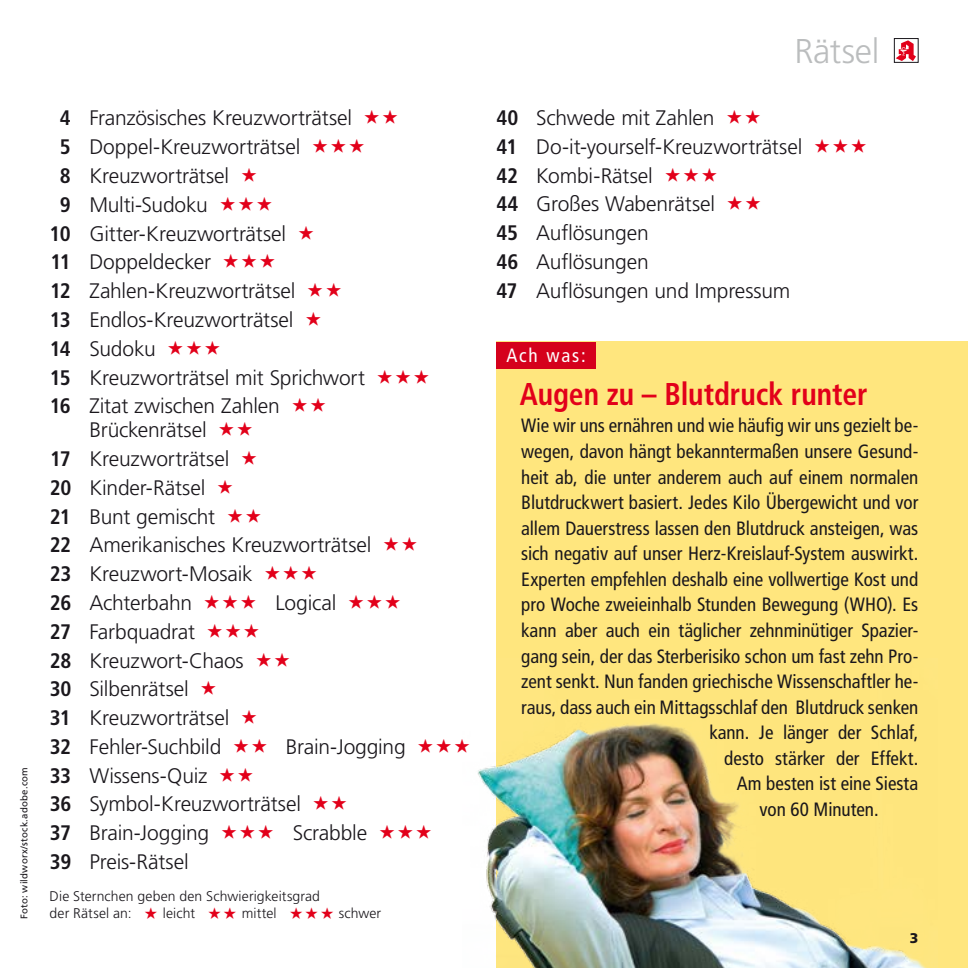
<style>
.page{position:relative;width:968px;height:968px;background:#fff}
.page>*{position:absolute;margin:0;border:0;box-sizing:border-box;transform-origin:0 0}
.t1{font:300 34.3px "Frutiger LT Std";letter-spacing:-.01em;color:#bbbdbe}
.t2{font:700 condensed 31.5px "Frutiger LT Std";color:#e2001a;scale:.94 1}
.t3{font:300 21px/28.7px "Frutiger LT Std";letter-spacing:-.01em;color:#1a171c}
.t4{font:condensed 19.25px "Frutiger LT Std";color:#1a171c}
.t5{font:condensed 19.25px "Frutiger LT Std";letter-spacing:.095em;color:#fff}
.t6{font:300 14px/16.8px "Frutiger LT Std";letter-spacing:.01em;color:#1a171c}
.t7{font:900 14px "Frutiger LT Std";color:#1a171c}
.t8{font:9.62px "Frutiger LT Std";letter-spacing:.025em;color:#1a171c}
.s1{font-weight:700;font-stretch:condensed}
</style>
<div class="page">
<div style="left:496px;top:341px;width:471px;height:626px;background:#ffe67e"></div>
<div style="left:496px;top:342px;width:100px;height:26px;background:#d5011c"></div>
<img style="left:477px;top:723px;width:448px;height:244px">
<svg style="left:896px;top:40px;width:20px;height:21px"></svg>
<div style="left:894px;top:38px;width:24px;height:25px;border:1px solid #1a171c"></div>
<p class="t8" style="left:19px;top:918px;width:153px;rotate:-90deg">Foto: wildworx/stock.adobe.com</p>
<p class="t3" style="left:60px;top:104px;width:294px"><span class="s1">4</span> Französisches Kreuzworträtsel</p>
<p class="t3" style="left:60px;top:133px;width:242px"><span class="s1">5</span> Doppel-Kreuzworträtsel</p>
<p class="t3" style="left:60px;top:162px;width:171px"><span class="s1">8</span> Kreuzworträtsel</p>
<p class="t3" style="left:60px;top:190px;width:150px"><span class="s1">9</span> Multi-Sudoku</p>
<p class="t3" style="left:50px;top:219px;width:238px"><span class="s1">10</span> Gitter-Kreuzworträtsel</p>
<p class="t3" style="left:50px;top:248px;width:162px"><span class="s1">11</span> Doppeldecker</p>
<p class="t3" style="left:50px;top:277px;width:247px"><span class="s1">12</span> Zahlen-Kreuzworträtsel</p>
<p class="t3" style="left:50px;top:305px;width:245px"><span class="s1">13</span> Endlos-Kreuzworträtsel</p>
<p class="t3" style="left:50px;top:334px;width:107px"><span class="s1">14</span> Sudoku</p>
<p class="t3" style="left:50px;top:363px;width:317px"><span class="s1">15</span> Kreuzworträtsel mit Sprichwort</p>
<p class="t3" style="left:50px;top:392px;width:232px"><span class="s1">16</span> Zitat zwischen Zahlen</p>
<p class="t3" style="left:50px;top:416px;width:323px;text-indent:40px">Brückenrätsel<br><span class="s1">17</span> Kreuzworträtsel<br><span class="s1">20</span> Kinder-Rätsel<br><span class="s1">21</span> Bunt gemischt<br><span class="s1">22</span> Amerikanisches Kreuzworträtsel<br><span class="s1">23</span> Kreuzwort-Mosaik<br><span class="s1">26</span> Achterbahn</p>
<p class="t3" style="left:275px;top:588px;width:62px">Logical</p>
<p class="t3" style="left:50px;top:617px;width:195px"><span class="s1">27</span> Farbquadrat<br><span class="s1">28</span> Kreuzwort-Chaos<br><span class="s1">30</span> Silbenrätsel<br><span class="s1">31</span> Kreuzworträtsel<br><span class="s1">32</span> Fehler-Suchbild</p>
<p class="t3" style="left:286px;top:732px;width:121px">Brain-Jogging</p>
<p class="t3" style="left:50px;top:761px;width:253px"><span class="s1">33</span> Wissens-Quiz<br><span class="s1">36</span> Symbol-Kreuzworträtsel<br><span class="s1">37</span> Brain-Jogging</p>
<p class="t3" style="left:293px;top:818px;width:76px">Scrabble</p>
<p class="t3" style="left:50px;top:847px;width:140px"><span class="s1">39</span> Preis-Rätsel</p>
<p class="t6" style="left:50px;top:888px;width:272px">Die Sternchen geben den Schwierigkeitsgrad der Rätsel an:</p>
<p class="t6" style="left:163px;top:905px;width:34px">leicht</p>
<p class="t6" style="left:242px;top:905px;width:36px">mittel</p>
<p class="t6" style="left:339px;top:905px;width:44px">schwer</p>
<h1 class="t1" style="left:794px;top:31px;width:86px">Rätsel</h1>
<p class="t3" style="left:496px;top:104px;width:307px"><span class="s1">40</span> Schwede mit Zahlen<br><span class="s1">41</span> Do-it-yourself-Kreuzworträtsel<br><span class="s1">42</span> Kombi-Rätsel<br><span class="s1">44</span> Großes Wabenrätsel<br><span class="s1">45</span> Auflösungen<br><span class="s1">46</span> Auflösungen<br><span class="s1">47</span> Auflösungen und Impressum</p>
<p class="t5" style="left:506px;top:344px;width:81px">Ach was:</p>
<h2 class="t2" style="left:519px;top:375px;width:371px">Augen zu – Blutdruck runter</h2>
<p class="t4" style="left:521px;top:414px;width:398px">Wie wir uns ernähren und wie häufig wir uns gezielt be-</p>
<p class="t4" style="left:521px;top:440px;width:398px">wegen, davon hängt bekanntermaßen unsere Gesund-</p>
<p class="t4" style="left:521px;top:465px;width:398px">heit ab, die unter anderem auch auf einem normalen</p>
<p class="t4" style="left:521px;top:491px;width:398px">Blutdruckwert basiert. Jedes Kilo Übergewicht und vor</p>
<p class="t4" style="left:521px;top:516px;width:398px">allem Dauerstress lassen den Blutdruck ansteigen, was</p>
<p class="t4" style="left:521px;top:542px;width:398px">sich negativ auf unser Herz-Kreislauf-System auswirkt.</p>
<p class="t4" style="left:521px;top:568px;width:398px">Experten empfehlen deshalb eine vollwertige Kost und</p>
<p class="t4" style="left:521px;top:593px;width:398px">pro Woche zweieinhalb Stunden Bewegung (WHO). Es</p>
<p class="t4" style="left:521px;top:619px;width:398px">kann aber auch ein täglicher zehnminütiger Spazier-</p>
<p class="t4" style="left:521px;top:644px;width:398px">gang sein, der das Sterberisiko schon um fast zehn Pro-</p>
<p class="t4" style="left:521px;top:670px;width:398px">zent senkt. Nun fanden griechische Wissenschaftler he-</p>
<p class="t4" style="left:521px;top:695px;width:398px">raus, dass auch ein Mittagsschlaf den Blutdruck senken</p>
<p class="t4" style="left:709px;top:721px;width:210px">kann. Je länger der Schlaf,</p>
<p class="t4" style="left:724px;top:746px;width:195px">desto stärker der Effekt.</p>
<p class="t4" style="left:736px;top:772px;width:183px">Am besten ist eine Siesta</p>
<p class="t4" style="left:759px;top:797px;width:121px">von 60 Minuten.</p>
<p class="t7" style="left:909px;top:929px;width:10px">3</p>
</div>
